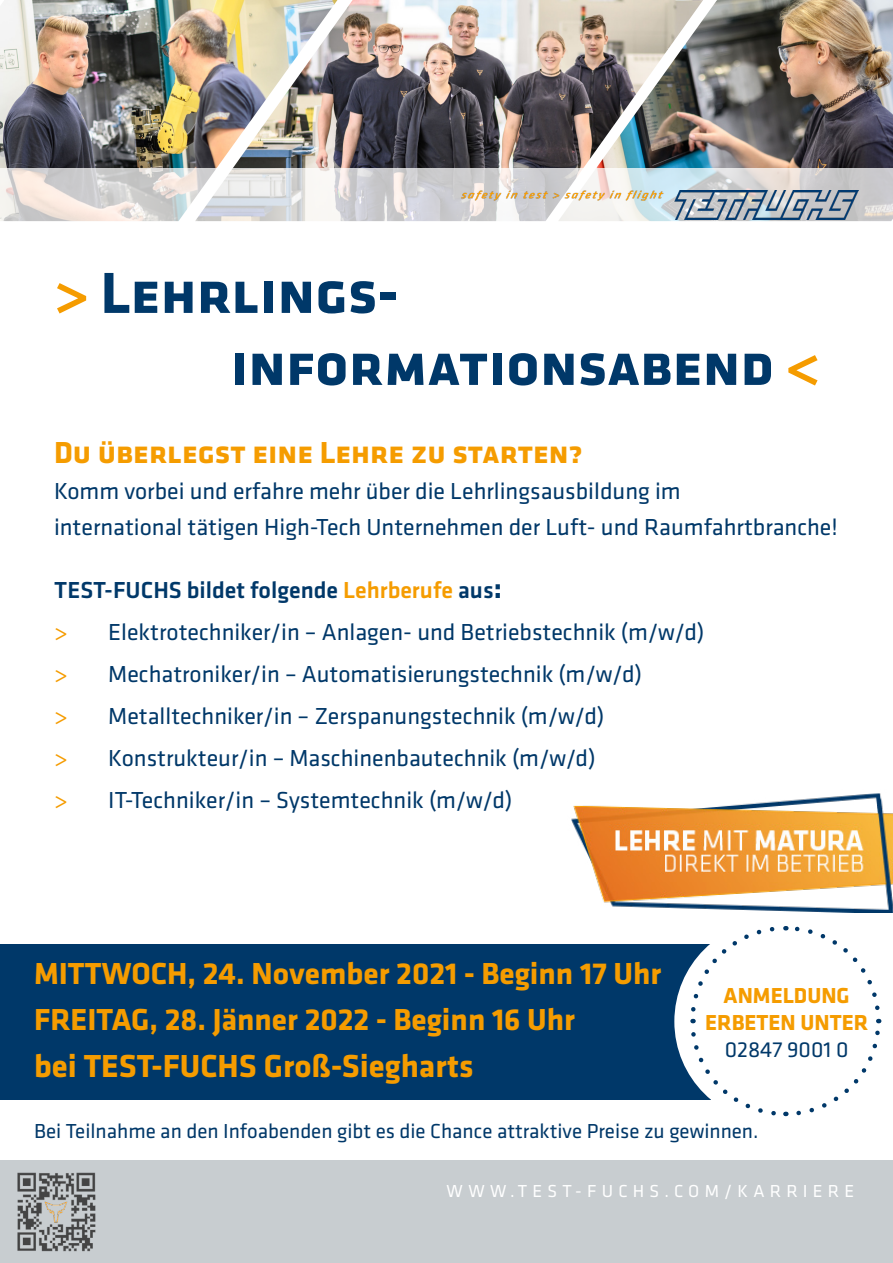
<style>
.page{position:relative;width:893px;height:1263px;background:#fff}
.page>*{position:absolute;margin:0;border:0;box-sizing:border-box;transform-origin:0 0}
.t1{font:700 60px "Klavika";color:#003869}
.t2{font:700 33px "Klavika";color:#f59c00}
.t3{font:700 31.5px "Klavika";color:#f59c00}
.t4{font:24px "Klavika";color:#003869}
.t5{font:500 24px "Klavika";color:#003869}
.t6{font:700 22.5px "Klavika";color:#f59c00}
.t7{font:22.5px "Klavika";color:#003869}
.t8{font:21px "Klavika";color:#003869}
.t9{font:18px "Klavika";letter-spacing:.29em;color:#fff}
.s1{color:#f59c00}
.s2{font-weight:700;font-size:30px}
</style>
<div class="page">
<div style="left:0;top:944px;width:710px;height:155px;background:#003869"></div>
<img style="left:571px;top:793px;width:322px;height:120px">
<div style="left:674px;top:919px;width:204px;height:204px;background:#fff;border-radius:50%"></div>
<svg style="left:796px;top:1019px;width:86px;height:97px"></svg>
<svg style="left:785px;top:926px;width:95px;height:84px"></svg>
<svg style="left:688px;top:927px;width:87px;height:96px"></svg>
<svg style="left:688px;top:1032px;width:98px;height:85px"></svg>
<div style="left:0;top:1161px;width:893px;height:102px;background:#c8cdd0"></div>
<img style="left:17px;top:1172px;width:79px;height:80px">
<img style="left:337px;top:0;width:221px;height:168px">
<img style="left:558px;top:0;width:335px;height:168px">
<img style="left:0;top:0;width:337px;height:168px">
<svg style="left:0;top:168px;width:893px;height:53px;background:#dbdada"></svg>
<img style="left:449px;top:190px;width:409px;height:30px">
<p class="t1" style="left:54px;top:250px;width:346px"><span class="s1">&gt;</span> Lehrlings-</p>
<p class="t1" style="left:230px;top:322px;width:592px">informationsabend <span class="s1">&lt;</span></p>
<p class="t3" style="left:54px;top:429px;width:530px">Du überlegst eine Lehre zu starten?</p>
<p class="t4" style="left:54px;top:475px;width:628px">Komm vorbei und erfahre mehr über die Lehrlingsausbildung im</p>
<p class="t4" style="left:54px;top:511px;width:785px">international tätigen High-Tech Unternehmen der Luft- und Raumfahrtbranche!</p>
<p class="t5" style="left:54px;top:574px;width:449px">TEST-FUCHS bildet folgende <span class="s1">Lehrberufe</span> aus<span class="s2">:</span></p>
<p class="t4" style="left:54px;top:616px;width:652px"><span class="s1">&gt;</span> Elektrotechniker/in – Anlagen- und Betriebstechnik (m/w/d)</p>
<p class="t4" style="left:54px;top:658px;width:589px"><span class="s1">&gt;</span> Mechatroniker/in – Automatisierungstechnik (m/w/d)</p>
<p class="t4" style="left:54px;top:700px;width:552px"><span class="s1">&gt;</span> Metalltechniker/in – Zerspanungstechnik (m/w/d)</p>
<p class="t4" style="left:54px;top:742px;width:543px"><span class="s1">&gt;</span> Konstrukteur/in – Maschinenbautechnik (m/w/d)</p>
<p class="t4" style="left:54px;top:784px;width:460px"><span class="s1">&gt;</span> IT-Techniker/in – Systemtechnik (m/w/d)</p>
<p class="t3" style="left:34px;top:950px;width:629px">MITTWOCH, 24. November 2021 - Beginn 17 Uhr</p>
<p class="t3" style="left:34px;top:997px;width:543px">FREITAG, 28. Jänner 2022 - Beginn 16 Uhr</p>
<p class="t2" style="left:34px;top:1042px;width:441px">bei TEST-FUCHS Groß-Siegharts</p>
<p class="t6" style="left:724px;top:979px;width:128px">ANMELDUNG</p>
<p class="t6" style="left:705px;top:1006px;width:164px">ERBETEN UNTER</p>
<p class="t7" style="left:725px;top:1035px;width:125px">02847 9001 0</p>
<p class="t8" style="left:34px;top:1118px;width:726px">Bei Teilnahme an den Infoabenden gibt es die Chance attraktive Preise zu gewinnen.</p>
<p class="t9" style="left:446px;top:1179px;width:409px">WWW.TEST-FUCHS.COM/KARRIERE</p>
</div>
